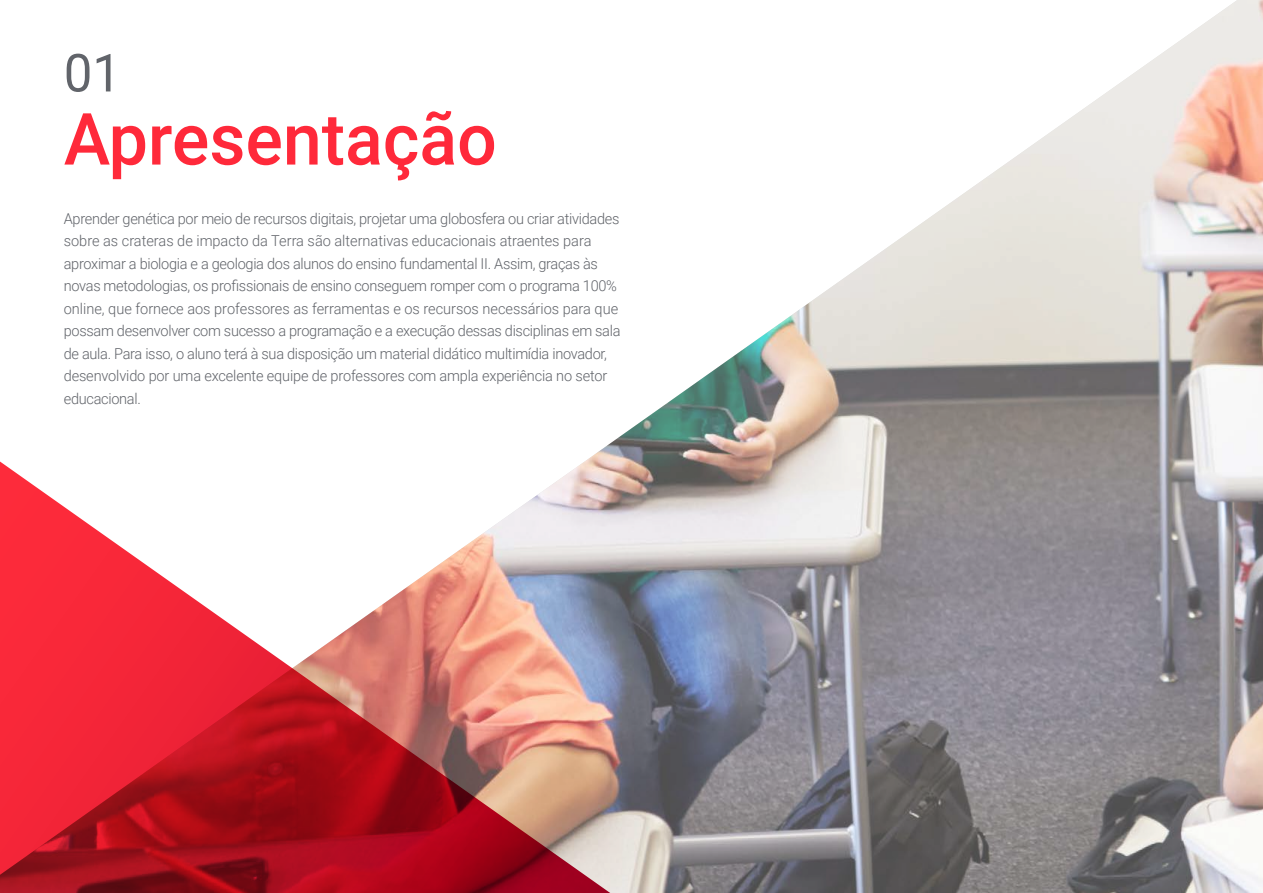
<style>
.page{position:relative;width:1263px;height:893px;background:#fff}
.page>*{position:absolute;margin:0;border:0;box-sizing:border-box;transform-origin:0 0}
.t1{font:500 72px "Roboto";color:#ff293a}
.t2{font:52.5px "Roboto";color:#61646a}
.t3{font:300 15px/22.5px "Roboto";letter-spacing:-.02em;color:#61646a}
</style>
<div class="page">
<img style="left:607px;top:0;width:656px;height:893px">
<svg style="left:0;top:446px;width:640px;height:447px"></svg>
<h2 class="t2" style="left:64px;top:36px;width:59px">01</h2>
<h1 class="t1" style="left:64px;top:89px;width:435px">Apresentação</h1>
<p class="t3" style="left:64px;top:207px;width:558px">Aprender genética por meio de recursos digitais, projetar uma globosfera ou criar atividades sobre as crateras de impacto da Terra são alternativas educacionais atraentes para aproximar a biologia e a geologia dos alunos do ensino fundamental II. Assim, graças às novas metodologias, os profissionais de ensino conseguem romper com o programa 100% online, que fornece aos professores as ferramentas e os recursos necessários para que possam desenvolver com sucesso a programação e a execução dessas disciplinas em sala de aula. Para isso, o aluno terá à sua disposição um material didático multimídia inovador, desenvolvido por uma excelente equipe de professores com ampla experiência no setor educacional.</p>
</div>
